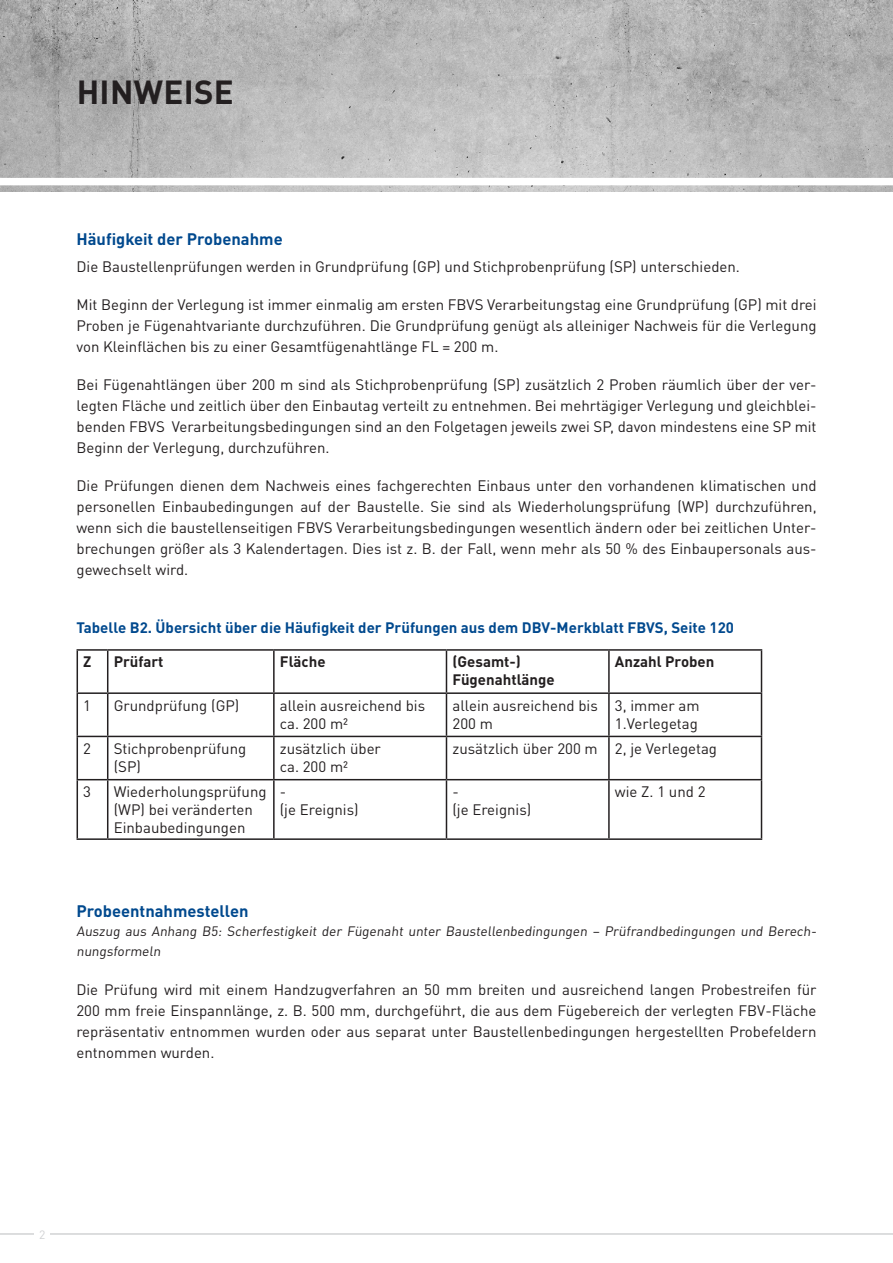
<style>
.page{position:relative;width:893px;height:1263px;background:#fff}
.page>*{position:absolute;margin:0;border:0;box-sizing:border-box;transform-origin:0 0}
.t1{font:700 33px "DINOT";letter-spacing:.01em;color:#231f20}
.t2{font:700 16.5px "DINOT";color:#01498e}
.t3{font:15px/21px "DINOT";color:#231f20}
.t4{font:700 15px "DINOT";color:#01498e}
.t5{font:700 15px/18px "DINOT";color:#231f20}
.t6{font:13.5px/19.5px "DINOT";color:#231f20}
.t7{font:12px "DINOT";color:#d1d2d4}
</style>
<div class="page">
<hr style="left:77px;top:649px;width:31px;height:2px;background:#231f20">
<hr style="left:77px;top:651px;width:1px;height:41px;background:#231f20">
<hr style="left:108px;top:649px;width:166px;height:2px;background:#231f20">
<hr style="left:107px;top:651px;width:1px;height:41px;background:#231f20">
<hr style="left:274px;top:649px;width:172px;height:2px;background:#231f20">
<hr style="left:273px;top:651px;width:2px;height:41px;background:#231f20">
<hr style="left:446px;top:649px;width:163px;height:2px;background:#231f20">
<hr style="left:446px;top:651px;width:1px;height:41px;background:#231f20">
<hr style="left:609px;top:649px;width:153px;height:2px;background:#231f20">
<hr style="left:608px;top:651px;width:2px;height:41px;background:#231f20">
<hr style="left:761px;top:651px;width:1px;height:41px;background:#231f20">
<hr style="left:77px;top:692px;width:31px;height:2px;background:#231f20">
<hr style="left:77px;top:694px;width:1px;height:42px;background:#231f20">
<hr style="left:108px;top:692px;width:166px;height:2px;background:#231f20">
<hr style="left:107px;top:694px;width:1px;height:42px;background:#231f20">
<hr style="left:274px;top:692px;width:172px;height:2px;background:#231f20">
<hr style="left:273px;top:694px;width:2px;height:42px;background:#231f20">
<hr style="left:446px;top:692px;width:163px;height:2px;background:#231f20">
<hr style="left:446px;top:694px;width:1px;height:42px;background:#231f20">
<hr style="left:609px;top:692px;width:153px;height:2px;background:#231f20">
<hr style="left:608px;top:694px;width:2px;height:42px;background:#231f20">
<hr style="left:761px;top:694px;width:1px;height:42px;background:#231f20">
<hr style="left:77px;top:736px;width:31px;height:1px;background:#231f20">
<hr style="left:77px;top:737px;width:1px;height:42px;background:#231f20">
<hr style="left:108px;top:736px;width:166px;height:1px;background:#231f20">
<hr style="left:107px;top:737px;width:1px;height:42px;background:#231f20">
<hr style="left:274px;top:736px;width:172px;height:1px;background:#231f20">
<hr style="left:273px;top:737px;width:2px;height:42px;background:#231f20">
<hr style="left:446px;top:736px;width:163px;height:1px;background:#231f20">
<hr style="left:446px;top:737px;width:1px;height:42px;background:#231f20">
<hr style="left:609px;top:736px;width:153px;height:1px;background:#231f20">
<hr style="left:608px;top:737px;width:2px;height:42px;background:#231f20">
<hr style="left:761px;top:737px;width:1px;height:42px;background:#231f20">
<hr style="left:77px;top:779px;width:31px;height:1px;background:#231f20">
<hr style="left:77px;top:780px;width:1px;height:58px;background:#231f20">
<hr style="left:108px;top:779px;width:166px;height:1px;background:#231f20">
<hr style="left:107px;top:780px;width:1px;height:58px;background:#231f20">
<hr style="left:274px;top:779px;width:172px;height:1px;background:#231f20">
<hr style="left:273px;top:780px;width:2px;height:58px;background:#231f20">
<hr style="left:446px;top:779px;width:163px;height:1px;background:#231f20">
<hr style="left:446px;top:780px;width:1px;height:58px;background:#231f20">
<hr style="left:609px;top:779px;width:153px;height:1px;background:#231f20">
<hr style="left:608px;top:780px;width:2px;height:58px;background:#231f20">
<hr style="left:761px;top:780px;width:1px;height:58px;background:#231f20">
<hr style="left:77px;top:838px;width:31px;height:2px;background:#231f20">
<hr style="left:108px;top:838px;width:166px;height:2px;background:#231f20">
<hr style="left:274px;top:838px;width:172px;height:2px;background:#231f20">
<hr style="left:446px;top:838px;width:163px;height:2px;background:#231f20">
<hr style="left:609px;top:838px;width:153px;height:2px;background:#231f20">
<img style="left:0;top:0;width:893px;height:191px">
<div style="left:0;top:178px;width:893px;height:7px;background:#fff"></div>
<hr style="left:0;top:1233px;width:893px;height:2px;background:#d1d2d4">
<div style="left:34px;top:1226px;width:16px;height:16px;background:#fff"></div>
<hr style="left:892px;top:904px;width:1px;height:300px;background:#d1d2d4">
<h1 class="t1" style="left:77px;top:71px;width:159px">HINWEISE</h1>
<p class="t2" style="left:77px;top:228px;width:208px">Häufigkeit der Probenahme</p>
<p class="t3" style="left:77px;top:255px;width:665px">Die Baustellenprüfungen werden in Grundprüfung (GP) und Stichprobenprüfung (SP) unterschieden.</p>
<p class="t3" style="left:77px;top:293px;width:742px;text-align:justify">Mit Beginn der Verlegung ist immer einmalig am ersten FBVS Verarbeitungstag eine Grundprüfung (GP) mit drei Proben je Fügenahtvariante durchzuführen. Die Grundprüfung genügt als alleiniger Nachweis für die Verlegung von Kleinflächen bis zu einer Gesamtfügenahtlänge FL = 200 m.</p>
<p class="t3" style="left:77px;top:373px;width:742px;text-align:justify">Bei Fügenahtlängen über 200 m sind als Stichprobenprüfung (SP) zusätzlich 2 Proben räumlich über der ver&shy;legten Fläche und zeitlich über den Einbautag verteilt zu entnehmen. Bei mehrtägiger Verlegung und gleichblei&shy;benden FBVS Verarbeitungsbedingungen sind an den Folgetagen jeweils zwei SP, davon mindestens eine SP mit Beginn der Verlegung, durchzuführen.</p>
<p class="t3" style="left:77px;top:474px;width:742px;text-align:justify">Die Prüfungen dienen dem Nachweis eines fachgerechten Einbaus unter den vorhandenen klimatischen und personellen Einbaubedingungen auf der Baustelle. Sie sind als Wiederholungsprüfung (WP) durchzuführen, wenn sich die baustellenseitigen FBVS Verarbeitungsbedingungen wesentlich ändern oder bei zeitlichen Unter&shy;brechungen größer als 3 Kalendertagen. Dies ist z. B. der Fall, wenn mehr als 50 % des Einbaupersonals aus&shy;gewechselt wird.</p>
<p class="t4" style="left:77px;top:617px;width:659px">Tabelle B2. Übersicht über die Häufigkeit der Prüfungen aus dem DBV-Merkblatt FBVS, Seite 120</p>
<p class="t5" style="left:83px;top:652px;width:10px">Z</p>
<p class="t5" style="left:114px;top:652px;width:51px">Prüfart</p>
<p class="t5" style="left:280px;top:652px;width:47px">Fläche</p>
<p class="t5" style="left:452px;top:652px;width:104px">(Gesamt-)<br>Fügenahtlänge</p>
<p class="t5" style="left:615px;top:652px;width:101px">Anzahl Proben</p>
<p class="t3" style="left:83px;top:694px;width:9px">1</p>
<p class="t3" style="left:114px;top:694px;width:127px">Grundprüfung (GP)</p>
<p class="t3" style="left:280px;top:696px;width:147px;line-height:18px">allein ausreichend bis ca. 200 m²</p>
<p class="t3" style="left:452px;top:696px;width:147px;line-height:18px">allein ausreichend bis<br>200 m</p>
<p class="t3" style="left:615px;top:696px;width:86px;line-height:18px">3, immer am<br>1.Verlegetag</p>
<p class="t3" style="left:83px;top:738px;width:9px">2</p>
<p class="t3" style="left:114px;top:739px;width:134px;line-height:18px">Stichprobenprüfung (SP)</p>
<p class="t3" style="left:280px;top:739px;width:103px;line-height:18px">zusätzlich über ca. 200 m²</p>
<p class="t3" style="left:452px;top:738px;width:266px">zusätzlich über 200 m 2, je Verlegetag</p>
<p class="t3" style="left:83px;top:781px;width:9px">3</p>
<p class="t3" style="left:114px;top:782px;width:154px;line-height:18px">Wiederholungsprüfung (WP) bei veränderten<br>Einbaubedingungen</p>
<p class="t3" style="left:280px;top:782px;width:80px;line-height:18px">-<br>(je Ereignis)</p>
<p class="t3" style="left:452px;top:782px;width:80px;line-height:18px">-<br>(je Ereignis)</p>
<p class="t3" style="left:615px;top:781px;width:92px">wie Z. 1 und 2</p>
<p class="t2" style="left:76px;top:900px;width:174px">Probeentnahmestellen</p>
<p class="t6" style="left:76px;top:921px;width:744px">Auszug aus Anhang B5: Scherfestigkeit der Fügenaht unter Baustellenbedingungen – Prüfrandbedingungen und Berech&shy;nungsformeln</p>
<p class="t3" style="left:76px;top:978px;width:742px;text-align:justify">Die Prüfung wird mit einem Handzugverfahren an 50 mm breiten und ausreichend langen Probestreifen für 200 mm freie Einspannlänge, z. B. 500 mm, durchgeführt, die aus dem Fügebereich der verlegten FBV-Fläche repräsentativ entnommen wurden oder aus separat unter Baustellenbedingungen hergestellten Probefeldern entnommen wurden.</p>
<p class="t7" style="left:39px;top:1227px;width:8px">2</p>
</div>
